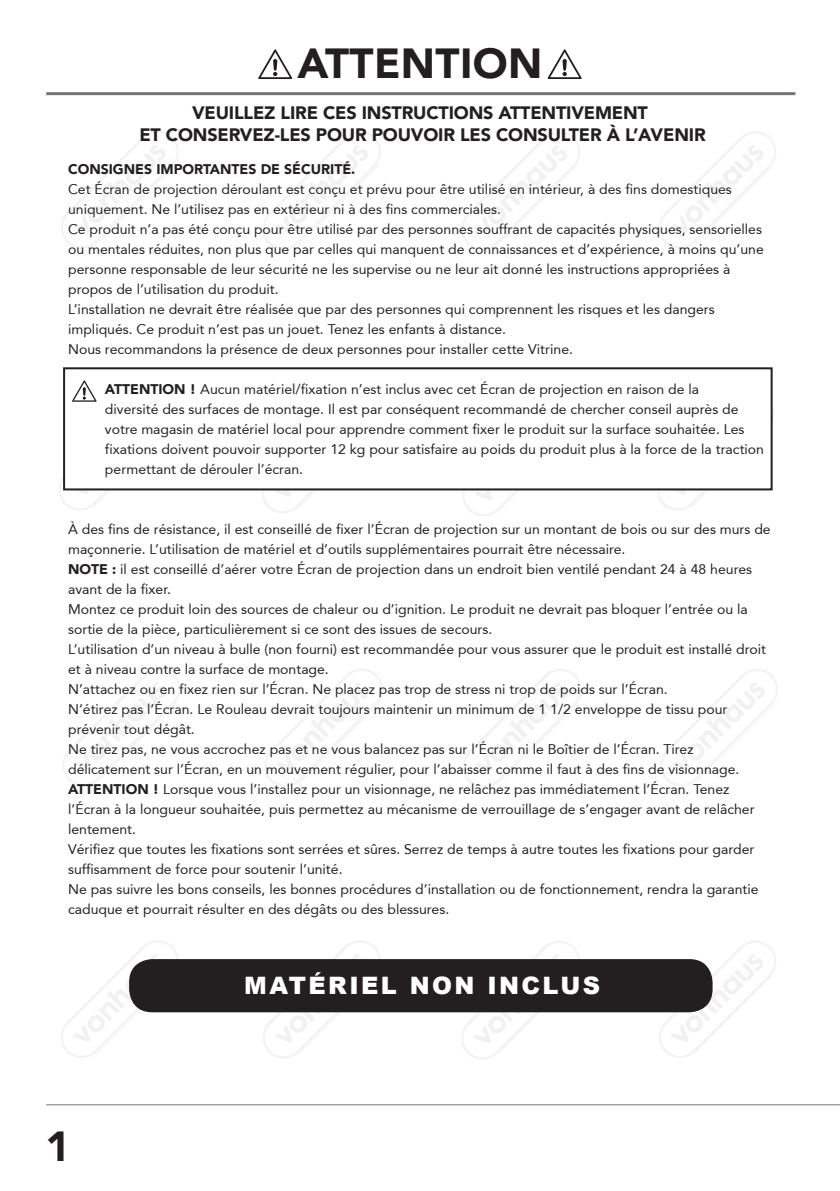
<style>
.page{position:relative;width:840px;height:1191px;background:#fff}
.page>*{position:absolute;margin:0;border:0;box-sizing:border-box;transform-origin:0 0}
.t1{font:900 42px "Avenir 95";letter-spacing:.01em;color:#231f20}
.t2{font:900 24px "Arial";letter-spacing:.1em;color:#fff}
.t3{font:900 18px/21.6px "Avenir 95";letter-spacing:-.01em;color:#231f20;text-align:center}
.Roman_Body{font:14px/20px "Avenir 55 Roman";color:#231f20}
.Roman_Body-2{font:900 14px "Avenir 95";color:#231f20}
.s1{font-family:"Avenir 95";font-weight:900}
</style>
<div class="page">
<img style="left:648px;top:383px;width:126px;height:127px">
<img style="left:61px;top:941px;width:127px;height:117px">
<img style="left:650px;top:941px;width:126px;height:116px">
<hr style="left:46px;top:1104px;width:793px;height:1px;background:#767372">
<hr style="left:46px;top:92px;width:749px;height:3px;background:#767372">
<div style="left:130px;top:960px;width:581px;height:51px;background:#231f20;border-radius:22px"></div>
<div style="left:129px;top:959px;width:583px;height:53px;border:2px solid #231f20;border-radius:22px"></div>
<div style="left:64px;top:368px;width:707px;height:121px;background:#fff"></div>
<div style="left:63px;top:367px;width:709px;height:123px;border:2px solid #231f20"></div>
<svg style="left:547px;top:49px;width:34px;height:30px"></svg>
<svg style="left:258px;top:49px;width:34px;height:30px"></svg>
<svg style="left:72px;top:380px;width:24px;height:22px"></svg>
<p class="t1" style="left:297px;top:38px;width:246px">ATTENTION</p>
<p class="t3" style="left:139px;top:102px;width:567px">VEUILLEZ LIRE CES INSTRUCTIONS ATTENTIVEMENT<br>ET CONSERVEZ-LES POUR POUVOIR LES CONSULTER À L’AVENIR</p>
<p class="Roman_Body-2" style="left:68px;top:160px;width:288px">CONSIGNES IMPORTANTES DE SÉCURITÉ.</p>
<p class="Roman_Body" style="left:68px;top:179px;width:665px">Cet Écran de projection déroulant est conçu et prévu pour être utilisé en intérieur, à des fins domestiques uniquement. Ne l’utilisez pas en extérieur ni à des fins commerciales.</p>
<p class="Roman_Body" style="left:68px;top:219px;width:696px">Ce produit n’a pas été conçu pour être utilisé par des personnes souffrant de capacités physiques, sensorielles ou mentales réduites, non plus que par celles qui manquent de connaissances et d’expérience, à moins qu’une personne responsable de leur sécurité ne les supervise ou ne leur ait donné les instructions appropriées à propos de l’utilisation du produit.</p>
<p class="Roman_Body" style="left:68px;top:299px;width:648px">L’installation ne devrait être réalisée que par des personnes qui comprennent les risques et les dangers impliqués. Ce produit n’est pas un jouet. Tenez les enfants à distance.</p>
<p class="Roman_Body" style="left:68px;top:339px;width:506px">Nous recommandons la présence de deux personnes pour installer cette Vitrine.</p>
<p class="Roman_Body" style="left:105px;top:379px;width:660px"><span class="s1">ATTENTION !</span> Aucun matériel/fixation n’est inclus avec cet Écran de projection en raison de la<br>diversité des surfaces de montage. Il est par conséquent recommandé de chercher conseil auprès de votre magasin de matériel local pour apprendre comment fixer le produit sur la surface souhaitée. Les fixations doivent pouvoir supporter 12 kg pour satisfaire au poids du produit plus à la force de la traction permettant de dérouler l’écran.</p>
<p class="Roman_Body" style="left:68px;top:519px;width:703px">À des fins de résistance, il est conseillé de fixer l’Écran de projection sur un montant de bois ou sur des murs de maçonnerie. L’utilisation de matériel et d’outils supplémentaires pourrait être nécessaire.</p>
<p class="Roman_Body" style="left:68px;top:559px;width:685px"><span class="s1">NOTE :</span> il est conseillé d’aérer votre Écran de projection dans un endroit bien ventilé pendant 24 à 48 heures avant de la fixer.</p>
<p class="Roman_Body" style="left:68px;top:599px;width:680px">Montez ce produit loin des sources de chaleur ou d’ignition. Le produit ne devrait pas bloquer l’entrée ou la sortie de la pièce, particulièrement si ce sont des issues de secours.</p>
<p class="Roman_Body" style="left:68px;top:639px;width:699px">L’utilisation d’un niveau à bulle (non fourni) est recommandée pour vous assurer que le produit est installé droit et à niveau contre la surface de montage.</p>
<p class="Roman_Body" style="left:68px;top:679px;width:600px">N’attachez ou en fixez rien sur l’Écran. Ne placez pas trop de stress ni trop de poids sur l’Écran.</p>
<p class="Roman_Body" style="left:68px;top:699px;width:660px">N’étirez pas l’Écran. Le Rouleau devrait toujours maintenir un minimum de 1 1/2 enveloppe de tissu pour prévenir tout dégât.</p>
<p class="Roman_Body" style="left:68px;top:739px;width:672px">Ne tirez pas, ne vous accrochez pas et ne vous balancez pas sur l’Écran ni le Boîtier de l’Écran. Tirez délicatement sur l’Écran, en un mouvement régulier, pour l’abaisser comme il faut à des fins de visionnage.</p>
<p class="Roman_Body" style="left:68px;top:779px;width:687px"><span class="s1">ATTENTION !</span> Lorsque vous l’installez pour un visionnage, ne relâchez pas immédiatement l’Écran. Tenez l’Écran à la longueur souhaitée, puis permettez au mécanisme de verrouillage de s’engager avant de relâcher lentement.</p>
<p class="Roman_Body" style="left:68px;top:839px;width:687px">Vérifiez que toutes les fixations sont serrées et sûres. Serrez de temps à autre toutes les fixations pour garder suffisamment de force pour soutenir l’unité.</p>
<p class="Roman_Body" style="left:68px;top:879px;width:691px">Ne pas suivre les bons conseils, les bonnes procédures d’installation ou de fonctionnement, rendra la garantie caduque et pourrait résulter en des dégâts ou des blessures.</p>
<p class="t1" style="left:45px;top:1120px;width:26px">1</p>
<p class="t2" style="left:244px;top:967px;width:357px">MATÉRIEL NON INCLUS</p>
</div>
